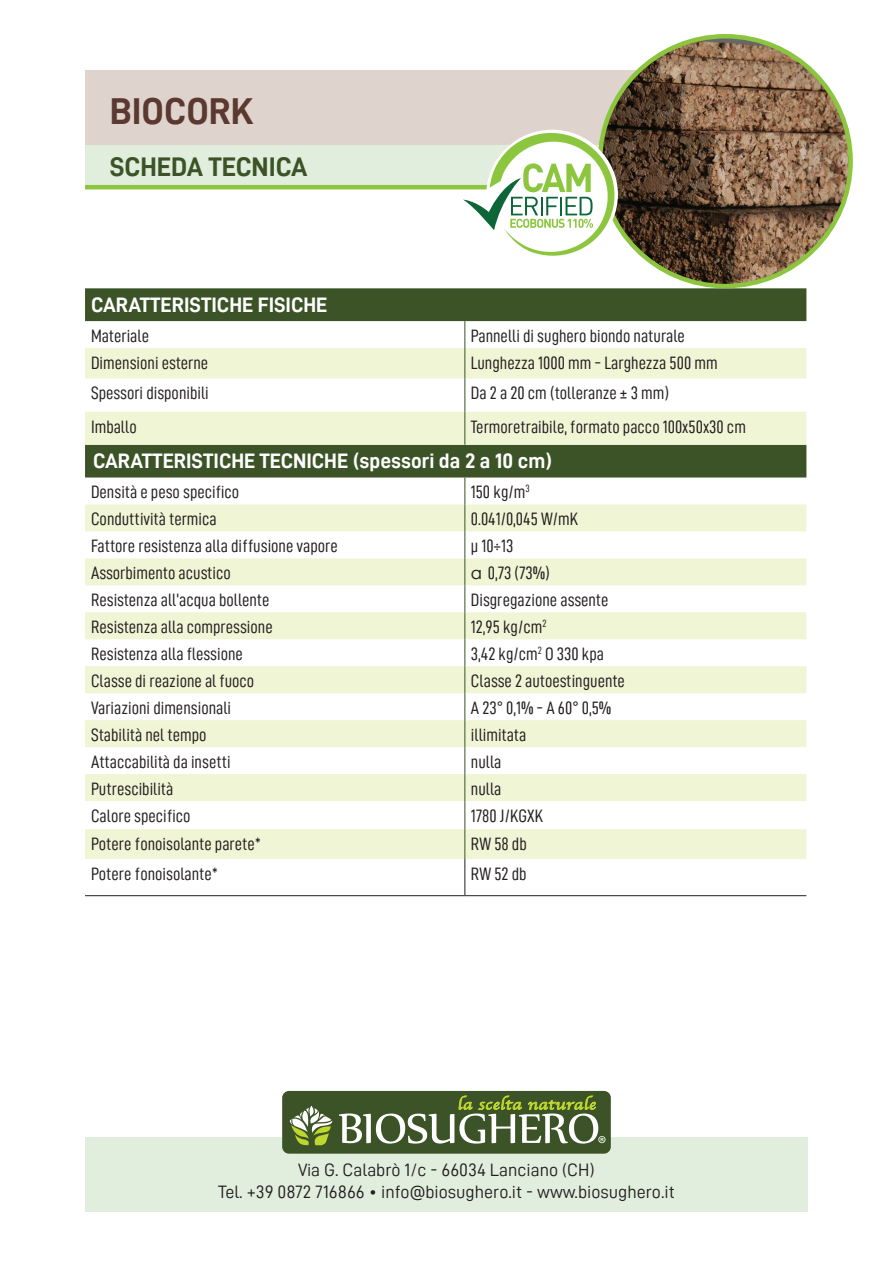
<style>
.page{position:relative;width:893px;height:1263px;background:#fff}
.page>*{position:absolute;margin:0;border:0;box-sizing:border-box;transform-origin:0 0}
.t1{font:37.5px "D DIN Bold";letter-spacing:-.005em;color:#5c3930}
.t2{font:27px "D DIN Bold";color:#3b5326}
.t3{font:21px "D DIN Bold";color:#fff}
.t4{font:18px "D DIN Condensed";color:#231f20}
.t5{font:18px "D DIN";color:#231f20}
</style>
<div class="page">
<div style="left:85px;top:1137px;width:723px;height:74px;background:#e1eedd"></div>
<div style="left:282px;top:1091px;width:329px;height:63px;background:#3b5326;border-radius:7px"></div>
<svg style="left:290px;top:1106px;width:43px;height:39px"></svg>
<svg style="left:339px;top:1096px;width:266px;height:47px"></svg>
<svg style="left:85px;top:288px;width:721px;height:189px;fill:#3b5326"></svg>
<svg style="left:85px;top:348px;width:721px;height:97px;fill:#f0f5d5"></svg>
<svg style="left:464px;top:321px;width:1px;height:27px"></svg>
<hr style="left:464px;top:348px;width:1px;height:30px;background:#3b5326">
<hr style="left:464px;top:378px;width:1px;height:34px;background:#3b5326">
<hr style="left:464px;top:412px;width:1px;height:33px;background:#3b5326">
<hr style="left:464px;top:859px;width:1px;height:36px;background:#231f20">
<hr style="left:85px;top:895px;width:380px;height:1px;background:#231f20">
<hr style="left:465px;top:895px;width:341px;height:1px;background:#231f20">
<div style="left:85px;top:123px;width:723px;height:65px;background:#e1eedd"></div>
<div style="left:85px;top:70px;width:723px;height:75px;background:#ded3cd"></div>
<hr style="left:85px;top:185px;width:513px;height:4px;background:#8bc63e">
<img style="left:600px;top:36px;width:250px;height:250px;border-radius:124px">
<svg style="left:457px;top:125px;width:165px;height:131px"></svg>
<svg style="left:85px;top:477px;width:721px;height:382px"></svg>
<p class="t1" style="left:110px;top:90px;width:145px">BIOCORK</p>
<p class="t2" style="left:110px;top:151px;width:199px">SCHEDA TECNICA</p>
<p class="t3" style="left:91px;top:293px;width:238px">CARATTERISTICHE FISICHE</p>
<p class="t4" style="left:91px;top:326px;width:60px">Materiale</p>
<p class="t4" style="left:471px;top:326px;width:216px">Pannelli di sughero biondo naturale</p>
<p class="t4" style="left:91px;top:353px;width:119px">Dimensioni esterne</p>
<p class="t4" style="left:471px;top:353px;width:248px">Lunghezza 1000 mm - Larghezza 500 mm</p>
<p class="t4" style="left:91px;top:383px;width:119px">Spessori disponibili</p>
<p class="t4" style="left:471px;top:383px;width:200px">Da 2 a 20 cm (tolleranze ± 3 mm)</p>
<p class="t4" style="left:91px;top:417px;width:47px">Imballo</p>
<p class="t4" style="left:471px;top:417px;width:277px">Termoretraibile, formato pacco 100x50x30 cm</p>
<p class="t3" style="left:93px;top:449px;width:460px">CARATTERISTICHE TECNICHE (spessori da 2 a 10 cm)</p>
<p class="t4" style="left:91px;top:482px;width:150px">Densità e peso specifico</p>
<p class="t4" style="left:471px;top:482px;width:60px">150 kg/m<sup>3</sup></p>
<p class="t4" style="left:91px;top:509px;width:127px">Conduttività termica</p>
<p class="t4" style="left:471px;top:509px;width:109px">0.041/0,045 W/mK</p>
<p class="t4" style="left:91px;top:536px;width:248px">Fattore resistenza alla diffusione vapore</p>
<p class="t4" style="left:471px;top:536px;width:44px">μ 10÷13</p>
<p class="t4" style="left:91px;top:563px;width:141px">Assorbimento acustico</p>
<p class="t4" style="left:488px;top:563px;width:64px">0,73 (73%)</p>
<p class="t4" style="left:91px;top:590px;width:180px">Resistenza all’acqua bollente</p>
<p class="t4" style="left:471px;top:590px;width:139px">Disgregazione assente</p>
<p class="t4" style="left:91px;top:617px;width:183px">Resistenza alla compressione</p>
<p class="t4" style="left:471px;top:617px;width:77px">12,95 kg/cm<sup>2</sup></p>
<p class="t4" style="left:91px;top:644px;width:153px">Resistenza alla flessione</p>
<p class="t4" style="left:471px;top:644px;width:135px">3,42 kg/cm<sup>2</sup> O 330 kpa</p>
<p class="t4" style="left:91px;top:671px;width:165px">Classe di reazione al fuoco</p>
<p class="t4" style="left:471px;top:671px;width:156px">Classe 2 autoestinguente</p>
<p class="t4" style="left:91px;top:698px;width:142px">Variazioni dimensionali</p>
<p class="t4" style="left:471px;top:698px;width:142px">A 23° 0,1% - A 60° 0,5%</p>
<p class="t4" style="left:91px;top:725px;width:117px">Stabilità nel tempo</p>
<p class="t4" style="left:471px;top:725px;width:57px">illimitata</p>
<p class="t4" style="left:91px;top:752px;width:141px">Attaccabilità da insetti</p>
<p class="t4" style="left:471px;top:752px;width:32px">nulla</p>
<p class="t4" style="left:91px;top:779px;width:84px">Putrescibilità</p>
<p class="t4" style="left:471px;top:779px;width:32px">nulla</p>
<p class="t4" style="left:91px;top:806px;width:101px">Calore specifico</p>
<p class="t4" style="left:471px;top:806px;width:74px">1780 J/KGXK</p>
<p class="t4" style="left:91px;top:834px;width:172px">Potere fonoisolante parete*</p>
<p class="t4" style="left:471px;top:834px;width:57px">RW 58 db</p>
<p class="t4" style="left:91px;top:864px;width:128px">Potere fonoisolante*</p>
<p class="t4" style="left:471px;top:864px;width:57px">RW 52 db</p>
<p class="t5" style="left:298px;top:1160px;width:298px">Via G. Calabrò 1/c - 66034 Lanciano (CH)</p>
<p class="t5" style="left:218px;top:1182px;width:458px">Tel. +39 0872 716866 • info@biosughero.it - www.biosughero.it</p>
</div>
